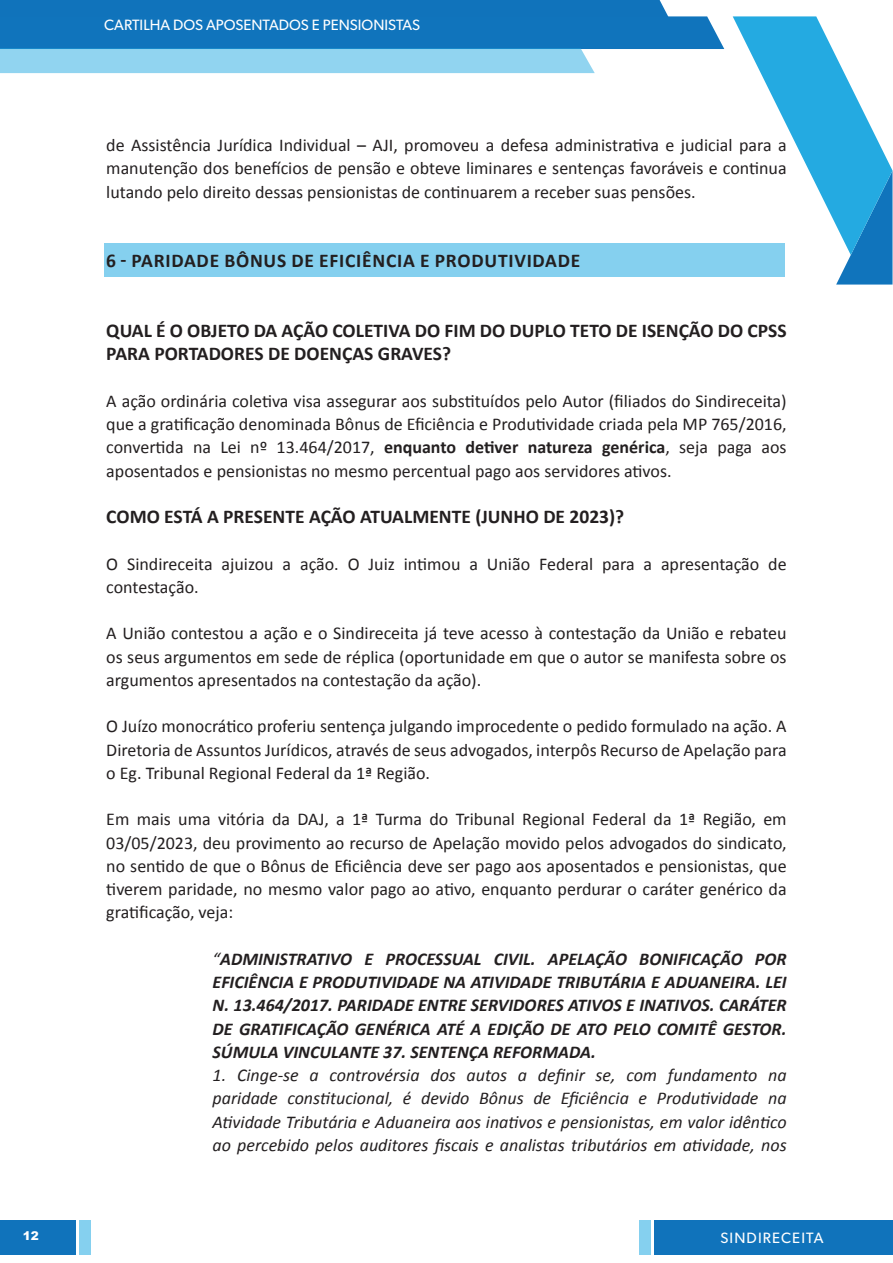
<style>
.page{position:relative;width:893px;height:1263px;background:#fff}
.page>*{position:absolute;margin:0;border:0;box-sizing:border-box;transform-origin:0 0}
.t1{font:700 19.5px/23.2px "Calibri";color:#231f20}
.t2{font:700 19.5px "Calibri";letter-spacing:.04em;color:#231f20}
.t3{font:18px/23.2px "Calibri";color:#231f20;text-align:justify}
.t4{font:italic 700 18px/23.2px "Calibri";color:#231f20;text-align:justify}
.t5{font:italic 18px/23.2px "Calibri";color:#231f20;text-align:justify}
.t6{font:15px "Gibson";color:#fff}
.t7{font:15px "Gibson";letter-spacing:.075em;color:#fff}
.t8{font:900 12px "Arial";color:#fff}
.s1{font-weight:700}
.s2{font-weight:400}
</style>
<div class="page">
<div style="left:0;top:1220px;width:76px;height:35px;background:#1073bb"></div>
<div style="left:79px;top:1220px;width:11px;height:35px;background:#85d0ef"></div>
<div style="left:655px;top:1220px;width:238px;height:35px;background:#1073bb"></div>
<div style="left:639px;top:1220px;width:12px;height:35px;background:#85d0ef"></div>
<svg style="left:733px;top:16px;width:159px;height:269px"></svg>
<svg style="left:0;top:0;width:724px;height:73px;background:#4699cf"></svg>
<div style="left:104px;top:243px;width:680px;height:34px;background:#85d0ef"></div>
<p class="t6" style="left:104px;top:16px;width:317px">CARTILHA DOS APOSENTADOS E PENSIONISTAS</p>
<p class="t3" style="left:106px;top:133px;width:682px">de Assistência Jurídica Individual – AJI, promoveu a defesa administrativa e judicial para a manutenção dos benefícios de pensão e obteve liminares e sentenças favoráveis e continua lutando pelo direito dessas pensionistas de continuarem a receber suas pensões.</p>
<p class="t2" style="left:106px;top:248px;width:476px">6 - PARIDADE BÔNUS DE EFICIÊNCIA E PRODUTIVIDADE</p>
<p class="t1" style="left:106px;top:319px;width:682px">QUAL É O OBJETO DA AÇÃO COLETIVA DO FIM DO DUPLO TETO DE ISENÇÃO DO CPSS<br>PARA PORTADORES DE DOENÇAS GRAVES?</p>
<p class="t3" style="left:106px;top:389px;width:682px">A ação ordinária coletiva visa assegurar aos substituídos pelo Autor (filiados do Sindireceita) que a gratificação denominada Bônus de Eficiência e Produtividade criada pela MP 765/2016, convertida na Lei nº 13.464/2017, <span class="s1">enquanto detiver natureza genérica</span>, seja paga aos aposentados e pensionistas no mesmo percentual pago aos servidores ativos.</p>
<p class="t1" style="left:106px;top:505px;width:519px">COMO ESTÁ A PRESENTE AÇÃO ATUALMENTE (JUNHO DE 2023)?</p>
<p class="t3" style="left:106px;top:552px;width:682px">O Sindireceita ajuizou a ação. O Juiz intimou a União Federal para a apresentação de contestação.</p>
<p class="t3" style="left:106px;top:622px;width:682px">A União contestou a ação e o Sindireceita já teve acesso à contestação da União e rebateu os seus argumentos em sede de réplica (oportunidade em que o autor se manifesta sobre os argumentos apresentados na contestação da ação).</p>
<p class="t3" style="left:106px;top:715px;width:682px">O Juízo monocrático proferiu sentença julgando improcedente o pedido formulado na ação. A Diretoria de Assuntos Jurídicos, através de seus advogados, interpôs Recurso de Apelação para o Eg. Tribunal Regional Federal da 1ª Região.</p>
<p class="t3" style="left:106px;top:808px;width:682px">Em mais uma vitória da DAJ, a 1ª Turma do Tribunal Regional Federal da 1ª Região, em 03/05/2023, deu provimento ao recurso de Apelação movido pelos advogados do sindicato, no sentido de que o Bônus de Eficiência deve ser pago aos aposentados e pensionistas, que tiverem paridade, no mesmo valor pago ao ativo, enquanto perdurar o caráter genérico da gratificação, veja:</p>
<p class="t4" style="left:213px;top:946px;width:576px"><span class="s2">“</span>ADMINISTRATIVO E PROCESSUAL CIVIL. APELAÇÃO BONIFICAÇÃO POR EFICIÊNCIA E PRODUTIVIDADE NA ATIVIDADE TRIBUTÁRIA E ADUANEIRA. LEI N. 13.464/2017. PARIDADE ENTRE SERVIDORES ATIVOS E INATIVOS. CARÁTER DE GRATIFICAÇÃO GENÉRICA ATÉ A EDIÇÃO DE ATO PELO COMITÊ GESTOR.<br>SÚMULA VINCULANTE 37. SENTENÇA REFORMADA.</p>
<p class="t5" style="left:213px;top:1063px;width:576px">1. Cinge-se a controvérsia dos autos a definir se, com fundamento na paridade constitucional, é devido Bônus de Eficiência e Produtividade na Atividade Tributária e Aduaneira aos inativos e pensionistas, em valor idêntico ao percebido pelos auditores fiscais e analistas tributários em atividade, nos</p>
<p class="t8" style="left:23px;top:1227px;width:18px">12</p>
<p class="t7" style="left:720px;top:1229px;width:105px">SINDIRECEITA</p>
</div>
